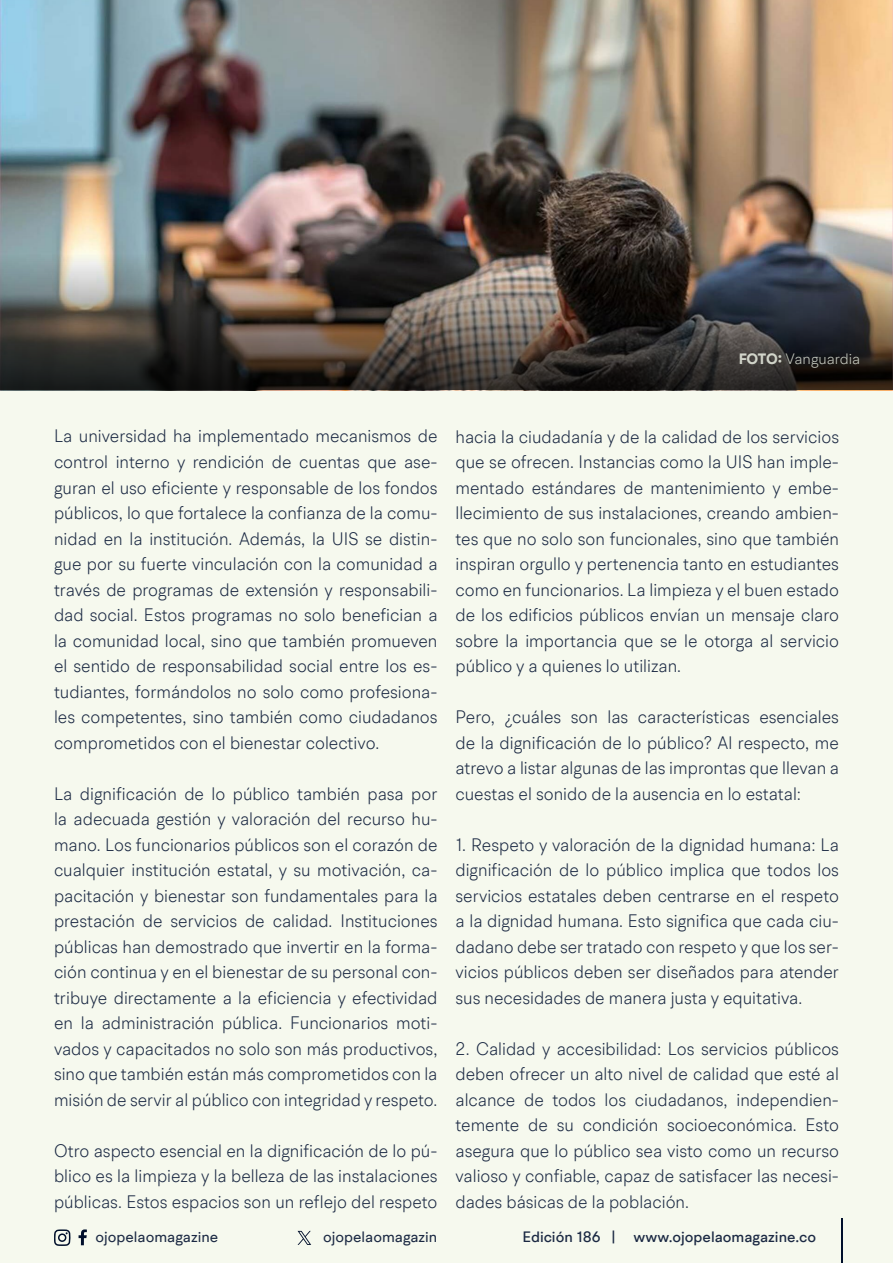
<style>
.page{position:relative;width:893px;height:1263px;background:#f6f9ee}
.page>*{position:absolute;margin:0;border:0;box-sizing:border-box;transform-origin:0 0}
.t1{font:300 18px/25.5px "BR Hendrix";color:#1b2943;text-align:justify;scale:.95 1}
.t2{font:500 15px "BR Hendrix";color:#1b2943}
.t3{font:15px "BR Hendrix";color:#1b2943}
.t4{font:300 15px "BR Hendrix";color:#f5faed}
.s1{font-weight:700}
</style>
<div class="page">
<svg style="left:79px;top:1229px;width:8px;height:16px"></svg>
<svg style="left:54px;top:1229px;width:17px;height:17px"></svg>
<hr style="left:841px;top:1219px;width:1px;height:44px;background:#000f2b">
<svg style="left:298px;top:1231px;width:13px;height:14px"></svg>
<img style="left:1px;top:0;width:892px;height:254px">
<img style="left:0;top:254px;width:893px;height:136px">
<p class="t4" style="left:738px;top:349px;width:124px"><span class="s1">FOTO:</span> Vanguardia</p>
<p class="t1" style="left:54px;top:423px;width:405px">La universidad ha implementado mecanismos de control interno y rendición de cuentas que ase&shy;guran el uso eficiente y responsable de los fondos públicos, lo que fortalece la confianza de la comu&shy;nidad en la institución. Además, la UIS se distin&shy;gue por su fuerte vinculación con la comunidad a través de programas de extensión y responsabili&shy;dad social. Estos programas no solo benefician a la comunidad local, sino que también promueven el sentido de responsabilidad social entre los es&shy;tudiantes, formándolos no solo como profesiona&shy;les competentes, sino también como ciudadanos comprometidos con el bienestar colectivo.</p>
<p class="t1" style="left:54px;top:780px;width:405px">La dignificación de lo público también pasa por la adecuada gestión y valoración del recurso hu&shy;mano. Los funcionarios públicos son el corazón de cualquier institución estatal, y su motivación, ca&shy;pacitación y bienestar son fundamentales para la prestación de servicios de calidad. Instituciones públicas han demostrado que invertir en la forma&shy;ción continua y en el bienestar de su personal con&shy;tribuye directamente a la eficiencia y efectividad en la administración pública. Funcionarios moti&shy;vados y capacitados no solo son más productivos, sino que también están más comprometidos con la misión de servir al público con integridad y respeto.</p>
<p class="t1" style="left:54px;top:1137px;width:405px">Otro aspecto esencial en la dignificación de lo pú&shy;blico es la limpieza y la belleza de las instalaciones públicas. Estos espacios son un reflejo del respeto</p>
<p class="t1" style="left:455px;top:423px;width:405px">hacia la ciudadanía y de la calidad de los servicios que se ofrecen. Instancias como la UIS han imple&shy;mentado estándares de mantenimiento y embe&shy;llecimiento de sus instalaciones, creando ambien&shy;tes que no solo son funcionales, sino que también inspiran orgullo y pertenencia tanto en estudiantes como en funcionarios. La limpieza y el buen estado de los edificios públicos envían un mensaje claro sobre la importancia que se le otorga al servicio público y a quienes lo utilizan.</p>
<p class="t1" style="left:455px;top:704px;width:405px">Pero, ¿cuáles son las características esenciales de la dignificación de lo público? Al respecto, me atrevo a listar algunas de las improntas que llevan a cuestas el sonido de la ausencia en lo estatal:</p>
<p class="t1" style="left:455px;top:831px;width:405px">1. Respeto y valoración de la dignidad humana: La dignificación de lo público implica que todos los servicios estatales deben centrarse en el respeto a la dignidad humana. Esto significa que cada ciu&shy;dadano debe ser tratado con respeto y que los ser&shy;vicios públicos deben ser diseñados para atender sus necesidades de manera justa y equitativa.</p>
<p class="t1" style="left:455px;top:1035px;width:405px">2. Calidad y accesibilidad: Los servicios públicos deben ofrecer un alto nivel de calidad que esté al alcance de todos los ciudadanos, independien&shy;temente de su condición socioeconómica. Esto asegura que lo público sea visto como un recurso valioso y confiable, capaz de satisfacer las necesi&shy;dades básicas de la población.</p>
<p class="t3" style="left:96px;top:1227px;width:124px">ojopelaomagazine</p>
<p class="t3" style="left:323px;top:1227px;width:116px">ojopelaomagazin</p>
<p class="t2" style="left:522px;top:1227px;width:295px">Edición 186 | www.ojopelaomagazine.co</p>
</div>
